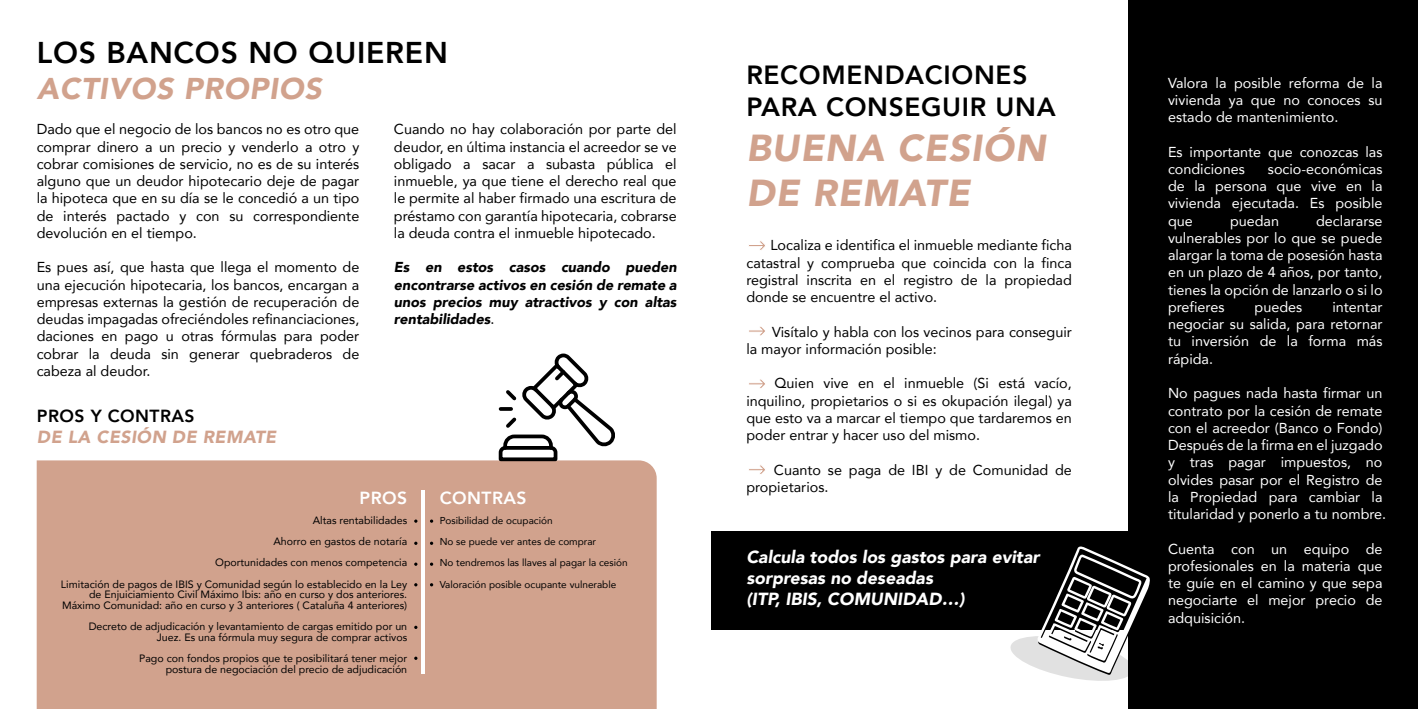
<style>
.page{position:relative;width:1418px;height:709px;background:#fff}
.page>*{position:absolute;margin:0;border:0;box-sizing:border-box;transform-origin:0 0}
.t1{font:italic 900 37.5px/45px "Avenir";letter-spacing:.025em;color:#d1a28d}
.t2{font:800 30px "Avenir";letter-spacing:.025em;color:#000}
.t3{font:italic 900 30px "Avenir";letter-spacing:.025em;color:#d1a28d}
.t4{font:800 26.25px/31.5px "Avenir";letter-spacing:.025em;color:#000}
.t5{font:italic 900 17.5px/21px "Avenir";color:#fff}
.t6{font:italic 900 17.5px "Avenir";letter-spacing:.025em;color:#d1a28d}
.t7{font:800 17.5px "Avenir";letter-spacing:.025em;color:#000}
.t8{font:800 17.5px "Avenir";letter-spacing:.025em;color:#fff}
.t9{font:14.38px/17.2px "Avenir";color:#000;text-align:justify}
.t10{font:14.38px/17.2px "Avenir";color:#fff;text-align:justify}
.t11{font:italic 900 14.38px/17.2px "Avenir";color:#000;text-align:justify}
.t12{font:10.62px/21.2px "Avenir";color:#000;text-align:right}
.t13{font:10px/21.2px "Avenir";color:#000}
.s1{font-weight:400;font-style:normal}
</style>
<div class="page">
<div style="left:711px;top:531px;width:423px;height:98px;background:#000"></div>
<div style="left:1128px;top:0;width:289px;height:709px;background:#000"></div>
<svg style="left:1010px;top:546px;width:140px;height:135px"></svg>
<svg style="left:749px;top:241px;width:16px;height:9px"></svg>
<svg style="left:749px;top:326px;width:16px;height:10px"></svg>
<svg style="left:749px;top:379px;width:16px;height:10px"></svg>
<svg style="left:749px;top:465px;width:16px;height:9px"></svg>
<div style="left:37px;top:460px;width:619px;height:249px;background:#d1a28d"></div>
<hr style="left:421px;top:490px;width:4px;height:184px;background:#fff">
<svg style="left:498px;top:353px;width:116px;height:110px"></svg>
<svg style="left:430px;top:519px;width:3px;height:4px"></svg>
<svg style="left:430px;top:541px;width:3px;height:4px"></svg>
<svg style="left:430px;top:562px;width:3px;height:4px"></svg>
<svg style="left:414px;top:519px;width:3px;height:4px"></svg>
<svg style="left:414px;top:541px;width:3px;height:4px"></svg>
<svg style="left:414px;top:562px;width:3px;height:4px"></svg>
<svg style="left:414px;top:625px;width:3px;height:4px"></svg>
<svg style="left:414px;top:656px;width:3px;height:4px"></svg>
<h2 class="t2" style="left:37px;top:29px;width:413px">LOS BANCOS NO QUIEREN</h2>
<h2 class="t3" style="left:37px;top:64px;width:286px">ACTIVOS PROPIOS</h2>
<p class="t9" style="left:37px;top:120px;width:324px">Dado que el negocio de los bancos no es otro que comprar dinero a un precio y venderlo a otro y cobrar comisiones de servicio, no es de su interés alguno que un deudor hipotecario deje de pagar la hipoteca que en su día se le concedió a un tipo de interés pactado y con su correspondiente devolución en el tiempo.</p>
<p class="t9" style="left:37px;top:258px;width:324px">Es pues así, que hasta que llega el momento de una ejecución hipotecaria, los bancos, encargan a empresas externas la gestión de recuperación de deudas impagadas ofreciéndoles refinanciaciones, daciones en pago u otras fórmulas para poder cobrar la deuda sin generar quebraderos de cabeza al deudor.</p>
<p class="t7" style="left:37px;top:402px;width:159px">PROS Y CONTRAS</p>
<p class="t6" style="left:37px;top:422px;width:241px">DE LA CESIÓN DE REMATE</p>
<p class="t9" style="left:394px;top:120px;width:284px">Cuando no hay colaboración por parte del deudor, en última instancia el acreedor se ve obligado a sacar a subasta pública el inmueble, ya que tiene el derecho real que le permite al haber firmado una escritura de préstamo con garantía hipotecaria, cobrarse la deuda contra el inmueble hipotecado.</p>
<p class="t11" style="left:394px;top:258px;width:284px">Es en estos casos cuando pueden encontrarse activos en cesión de remate a unos precios muy atractivos y con altas rentabilidades<span class="s1">.</span></p>
<p class="t8" style="left:359px;top:484px;width:49px">PROS</p>
<p class="t8" style="left:439px;top:484px;width:88px">CONTRAS</p>
<p class="t12" style="left:61px;top:509px;width:348px">Altas rentabilidades<br>Ahorro en gastos de notaría<br>Oportunidades con menos competencia<br>Limitación de pagos de IBIS y Comunidad según lo establecido en la Ley</p>
<p class="t12" style="left:62px;top:589px;width:346px;line-height:10.6px">de Enjuiciamiento Civil Máximo Ibis: año en curso y dos anteriores.<br>Máximo Comunidad: año en curso y 3 anteriores ( Cataluña 4 anteriores)</p>
<p class="t12" style="left:89px;top:621px;width:320px;line-height:10.6px">Decreto de adjudicación y levantamiento de cargas emitido por un<br>Juez. Es una fórmula muy segura de comprar activos</p>
<p class="t12" style="left:139px;top:653px;width:269px;line-height:10.6px">Pago con fondos propios que te posibilitará tener mejor postura de negociación del precio de adjudicación</p>
<p class="t13" style="left:439px;top:509px;width:189px">Posibilidad de ocupación<br>No se puede ver antes de comprar<br>No tendremos las llaves al pagar la cesión Valoración posible ocupante vulnerable</p>
<h3 class="t4" style="left:746px;top:59px;width:311px">RECOMENDACIONES<br>PARA CONSEGUIR UNA</h3>
<h1 class="t1" style="left:746px;top:125px;width:301px">BUENA CESIÓN<br>DE REMATE</h1>
<p class="t9" style="left:746px;top:236px;width:327px;text-indent:24px">Localiza e identifica el inmueble mediante ficha catastral y comprueba que coincida con la finca registral inscrita en el registro de la propiedad donde se encuentre el activo.</p>
<p class="t9" style="left:746px;top:322px;width:327px;text-indent:26px">Visítalo y habla con los vecinos para conseguir la mayor información posible:</p>
<p class="t9" style="left:746px;top:374px;width:327px;text-indent:28px">Quien vive en el inmueble (Si está vacío, inquilino, propietarios o si es okupación ilegal) ya que esto va a marcar el tiempo que tardaremos en poder entrar y hacer uso del mismo.</p>
<p class="t9" style="left:746px;top:460px;width:327px;text-indent:27px">Cuanto se paga de IBI y de Comunidad de propietarios.</p>
<p class="t5" style="left:746px;top:546px;width:294px">Calcula todos los gastos para evitar sorpresas no deseadas<br>(ITP, IBIS, COMUNIDAD…)</p>
<p class="t10" style="left:1168px;top:74px;width:216px">Valora la posible reforma de la vivienda ya que no conoces su estado de mantenimiento.</p>
<p class="t10" style="left:1168px;top:143px;width:216px">Es importante que conozcas las condiciones</p>
<p class="t10" style="left:1168px;top:160px;width:216px;text-indent:100px">socio-económicas de la persona que vive en la vivienda ejecutada. Es posible que</p>
<p class="t10" style="left:1168px;top:212px;width:216px;text-indent:148px">declararse vulnerables por lo que se puede alargar la toma de posesión hasta en un plazo de 4 años, por tanto, tienes la opción de lanzarlo o si lo prefieres</p>
<p class="t10" style="left:1229px;top:212px;width:51px">puedan</p>
<p class="t10" style="left:1254px;top:298px;width:49px">puedes</p>
<p class="t10" style="left:1168px;top:298px;width:216px;text-indent:164px">intentar negociar su salida, para retornar tu inversión de la forma más rápida.</p>
<p class="t10" style="left:1168px;top:384px;width:220px;text-align:left">No pagues nada hasta firmar un contrato por la cesión de remate con el acreedor (Banco o Fondo)<br>Después de la firma en el juzgado y tras pagar impuestos, no olvides pasar por el Registro de la Propiedad para cambiar la titularidad y ponerlo a tu nombre.</p>
<p class="t10" style="left:1168px;top:539px;width:216px">Cuenta con un equipo de profesionales en la materia que te guíe en el camino y que sepa negociarte el mejor precio de adquisición.</p>
</div>
